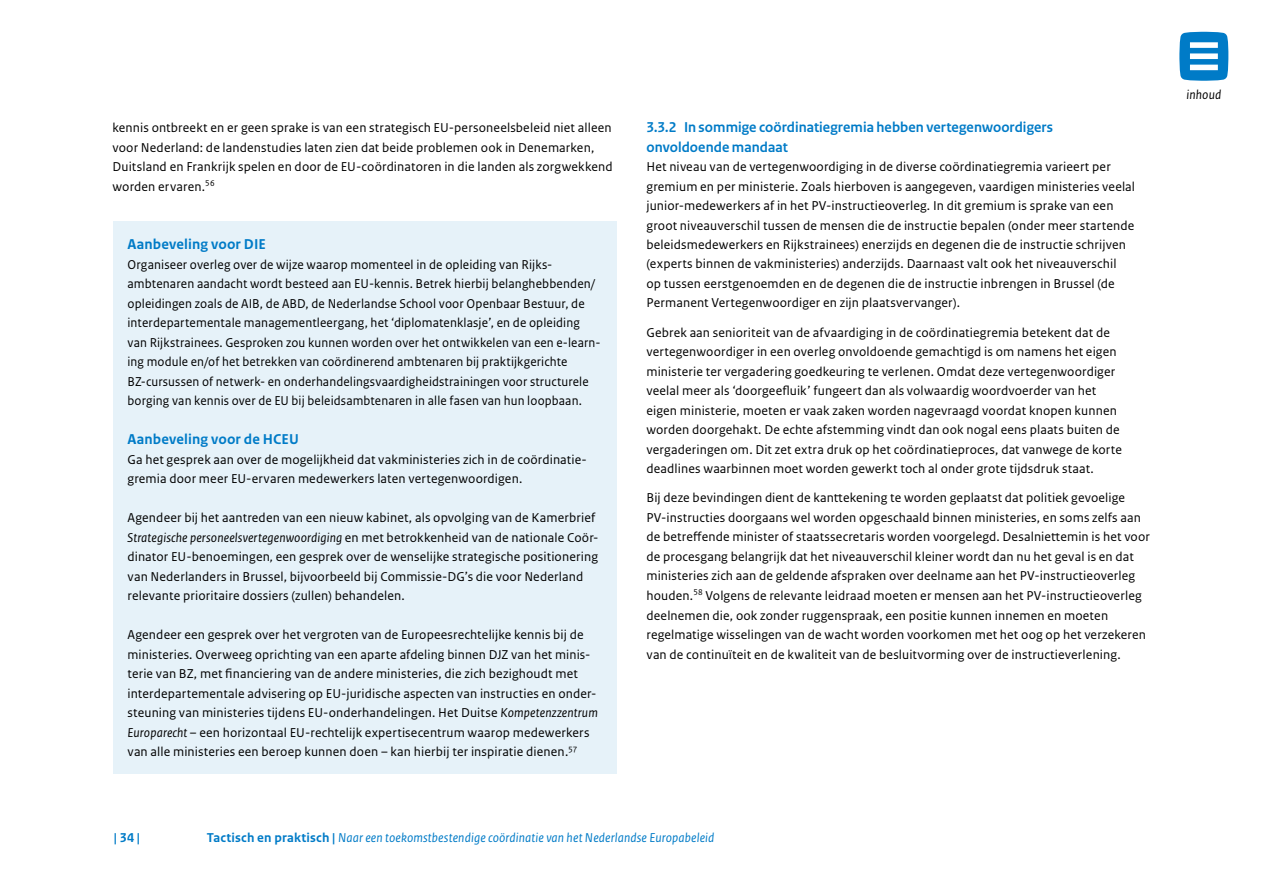
<style>
.page{position:relative;width:1263px;height:893px;background:#fff}
.page>*{position:absolute;margin:0;border:0;box-sizing:border-box;transform-origin:0 0}
.Head_H4{font:700 15px/19.5px "Rijksoverheid Sans Heading";letter-spacing:.005em;color:#007bc7}
.Box_Subhead{font:700 15px "Rijksoverheid Sans Text";letter-spacing:.01em;color:#007bc7}
.Body{font:13.5px/19.5px "Rijksoverheid Sans Text";letter-spacing:.01em;color:#000}
.Box_Body{font:13.5px/19.5px "Rijksoverheid Sans Text";letter-spacing:.01em;color:#000}
.t1{font:13.5px "Rijksoverheid Sans Text Italic 3";letter-spacing:.01em;color:#007bc7}
.t2{font:13.5px "Rijksoverheid Sans Text Italic 4";letter-spacing:.01em;color:#000}
.t3{font:700 13.5px "Rijksoverheid Sans Text";color:#007bc7}
.s1{font-style:italic}
.s2{font-family:"Rijksoverheid Sans Text Bold 2"}
</style>
<div class="page">
<svg style="left:1179px;top:32px;width:49px;height:49px"></svg>
<div style="left:112px;top:222px;width:504px;height:45px;background:#e6f2f9"></div>
<div style="left:112px;top:243px;width:504px;height:180px;background:#e6f2f9"></div>
<div style="left:112px;top:417px;width:504px;height:45px;background:#e6f2f9"></div>
<div style="left:112px;top:438px;width:504px;height:63px;background:#e6f2f9"></div>
<div style="left:112px;top:496px;width:504px;height:122px;background:#e6f2f9"></div>
<div style="left:112px;top:613px;width:504px;height:161px;background:#e6f2f9"></div>
<p class="Body" style="left:112px;top:118px;width:502px">kennis ontbreekt en er geen sprake is van een strategisch EU-personeelsbeleid niet alleen voor Nederland: de landenstudies laten zien dat beide problemen ook in Denemarken, Duitsland en Frankrijk spelen en door de EU-coördinatoren in die landen als zorgwekkend worden ervaren.<sup>56</sup></p>
<p class="Box_Subhead" style="left:128px;top:236px;width:140px">Aanbeveling voor DIE</p>
<p class="Box_Body" style="left:127px;top:255px;width:475px">Organiseer overleg over de wijze waarop momenteel in de opleiding van Rijks&shy;ambtenaren aandacht wordt besteed aan EU-kennis. Betrek hierbij belanghebbenden/ opleidingen zoals de AIB, de ABD, de Nederlandse School voor Openbaar Bestuur, de interdepartementale managementleergang, het ‘diplomatenklasje’, en de opleiding van Rijkstrainees. Gesproken zou kunnen worden over het ontwikkelen van een e-learn&shy;ing module en/of het betrekken van coördinerend ambtenaren bij praktijkgerichte BZ-cursussen of netwerk- en onderhandelingsvaardigheidstrainingen voor structurele borging van kennis over de EU bij beleidsambtenaren in alle fasen van hun loopbaan.</p>
<p class="Box_Subhead" style="left:128px;top:431px;width:173px">Aanbeveling voor de HCEU</p>
<p class="Box_Body" style="left:128px;top:450px;width:461px">Ga het gesprek aan over de mogelijkheid dat vakministeries zich in de coördinatie&shy;gremia door meer EU-ervaren medewerkers laten vertegenwoordigen.</p>
<p class="Box_Body" style="left:128px;top:508px;width:472px">Agendeer bij het aantreden van een nieuw kabinet, als opvolging van de Kamerbrief <span class="s1">Strategische personeelsvertegenwoordiging</span> en met betrokkenheid van de nationale Coör&shy;dinator EU-benoemingen<span class="s1">,</span> een gesprek over de wenselijke strategische positionering van Nederlanders in Brussel, bijvoorbeeld bij Commissie-DG’s die voor Nederland relevante prioritaire dossiers (zullen) behandelen.</p>
<p class="Box_Body" style="left:127px;top:625px;width:472px">Agendeer een gesprek over het vergroten van de Europeesrechtelijke kennis bij de ministeries. Overweeg oprichting van een aparte afdeling binnen DJZ van het minis&shy;terie van BZ, met financiering van de andere ministeries, die zich bezighoudt met interdepartementale advisering op EU-juridische aspecten van instructies en onder&shy;steuning van ministeries tijdens EU-onderhandelingen. Het Duitse <span class="s1">Kompetenzzentrum Europarecht</span> – een horizontaal EU-rechtelijk expertisecentrum waarop medewerkers van alle ministeries een beroep kunnen doen – kan hierbij ter inspiratie dienen.<sup>57</sup></p>
<h4 class="Head_H4" style="left:646px;top:118px;width:408px">3.3.2 In sommige coördinatiegremia hebben vertegenwoordigers onvoldoende mandaat</h4>
<p class="Body" style="left:646px;top:157px;width:490px">Het niveau van de vertegenwoordiging in de diverse coördinatiegremia varieert per gremium en per ministerie. Zoals hierboven is aangegeven, vaardigen ministeries veelal junior-medewerkers af in het PV-instructieoverleg. In dit gremium is sprake van een groot niveauverschil tussen de mensen die de instructie bepalen (onder meer startende beleidsmedewerkers en Rijkstrainees) enerzijds en degenen die de instructie schrijven (experts binnen de vakministeries) anderzijds. Daarnaast valt ook het niveauverschil<br>op tussen eerstgenoemden en de degenen die de instructie inbrengen in Brussel (de Permanent Vertegenwoordiger en zijn plaatsvervanger).</p>
<p class="Body" style="left:646px;top:323px;width:477px">Gebrek aan senioriteit van de afvaardiging in de coördinatiegremia betekent dat de vertegenwoordiger in een overleg onvoldoende gemachtigd is om namens het eigen ministerie ter vergadering goedkeuring te verlenen. Omdat deze vertegenwoordiger veelal meer als ‘doorgeefluik’ fungeert dan als volwaardig woordvoerder van het eigen ministerie, moeten er vaak zaken worden nagevraagd voordat knopen kunnen worden doorgehakt. De echte afstemming vindt dan ook nogal eens plaats buiten de vergaderingen om. Dit zet extra druk op het coördinatieproces, dat vanwege de korte deadlines waarbinnen moet worden gewerkt toch al onder grote tijdsdruk staat.</p>
<p class="Body" style="left:646px;top:488px;width:505px">Bij deze bevindingen dient de kanttekening te worden geplaatst dat politiek gevoelige PV-instructies doorgaans wel worden opgeschaald binnen ministeries, en soms zelfs aan de betreffende minister of staatssecretaris worden voorgelegd. Desalniettemin is het voor de procesgang belangrijk dat het niveauverschil kleiner wordt dan nu het geval is en dat ministeries zich aan de geldende afspraken over deelname aan het PV-instructieoverleg houden.<sup>58</sup> Volgens de relevante leidraad moeten er mensen aan het PV-instructieoverleg deelnemen die, ook zonder ruggenspraak, een positie kunnen innemen en moeten regelmatige wisselingen van de wacht worden voorkomen met het oog op het verzekeren van de continuïteit en de kwaliteit van de besluitvorming over de instructieverlening.</p>
<p class="t3" style="left:114px;top:830px;width:28px">| 34 |</p>
<p class="t1" style="left:207px;top:830px;width:509px"><span class="s2">Tactisch en praktisch |</span> Naar een toekomstbestendige coördinatie van het Nederlandse Europabeleid</p>
<p class="t2" style="left:1186px;top:87px;width:36px">inhoud</p>
</div>
